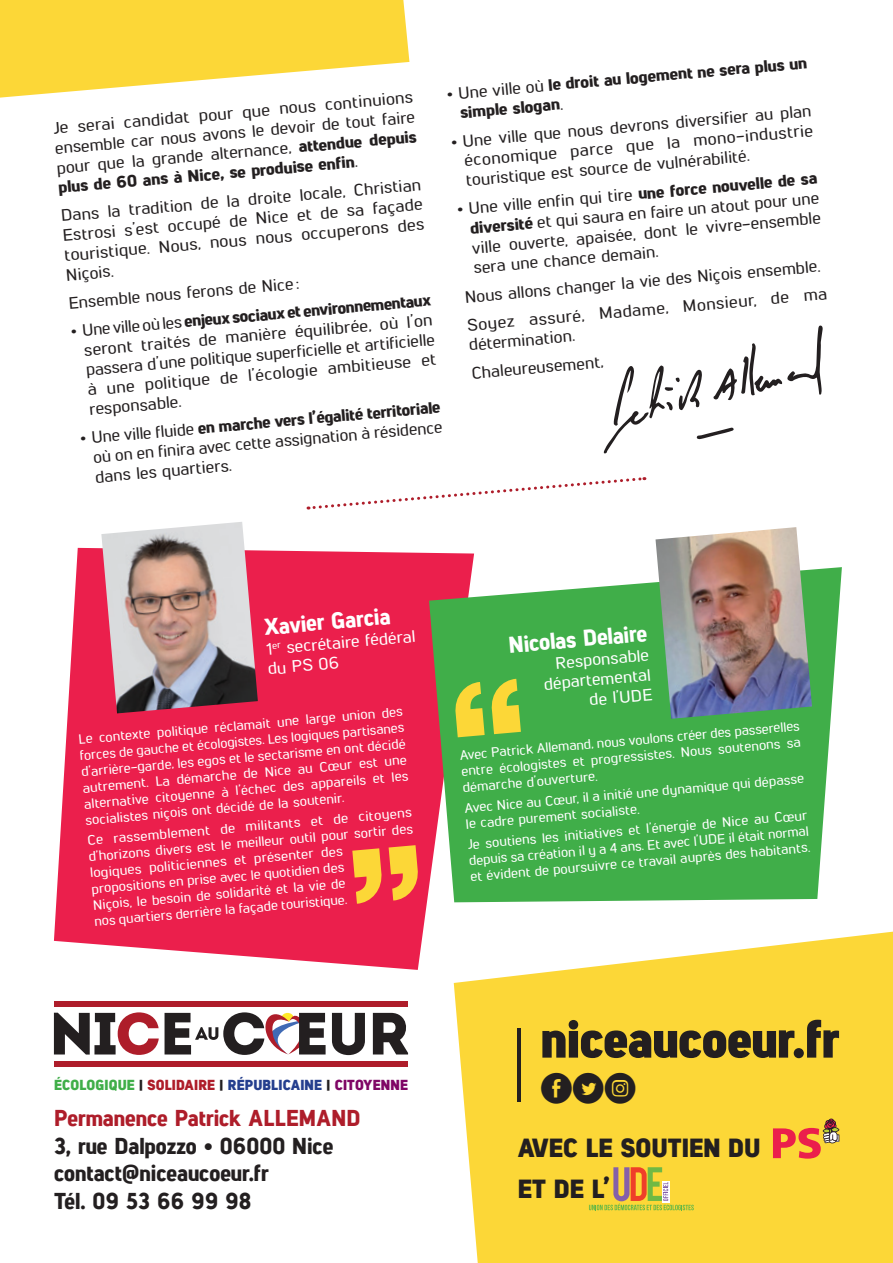
<style>
.page{position:relative;width:893px;height:1263px;background:#fff}
.page>*{position:absolute;margin:0;border:0;box-sizing:border-box;transform-origin:0 0}
.t1{font:53.25px "Lintel Regular 3";color:#231f20}
.t2{font:30.3px "Social Media Circled";color:#231f20}
.t3{font:26.1px "Lintel Regular 3";color:#231f20}
.t4{font:800 22.95px "Lintel";color:#231f20}
.t5{font:800 22.95px "Lintel";color:#fff}
.t6{font:800 22.95px "Lintel";color:#ae1d2a}
.t7{font:16.5px/19.8px "Lintel Regular 5";color:#231f20;text-align:justify;scale:1.1 1}
.t8{font:16.5px/19.8px "Lintel Regular 5";color:#231f20;text-align:justify;scale:1.08 1}
.t9{font:16.5px/19.8px "Lintel Regular 5";color:#231f20;text-align:justify;scale:1.12 1}
.t10{font:16.5px/19.8px "Lintel Regular 5";color:#231f20;text-align:justify;scale:1.11 1}
.t11{font:16.5px/19.8px "Lintel Regular 5";color:#fff;scale:1.1 1}
.t12{font:800 16.5px/19.8px "Lintel";color:#231f20;scale:1.1 1}
.t13{font:14.4px "Lintel Regular 3";letter-spacing:.01em;color:#253f8e}
.t14{font:13.5px/16.2px "Lintel Regular 5";color:#fff;text-align:justify;scale:1.1 1}
.t15{font:13.5px/16.2px "Lintel Regular 5";color:#fff;scale:1.12 1}
.t16{font:13.5px/16.2px "Lintel Regular 5";color:#fff;text-align:justify;scale:1.08 1}
.s1{font-family:"Lintel Regular 5";font-weight:400}
.s2{font-family:"Lintel";font-weight:800}
.s3{color:#40ae49}
.s4{color:#231f20}
.s5{color:#ae1d2a}
.s6{color:#7f0665}
</style>
<div class="page">
<svg style="left:454px;top:932px;width:439px;height:331px;background:#fcdb4b"></svg>
<hr style="left:518px;top:1028px;width:3px;height:73px;background:#231f20">
<svg style="left:773px;top:1118px;width:66px;height:41px;background:#e99043"></svg>
<svg style="left:603px;top:325px;width:220px;height:129px"></svg>
<svg style="left:54px;top:548px;width:420px;height:422px;background:#ed375f"></svg>
<svg style="left:429px;top:567px;width:413px;height:335px;background:#58b059"></svg>
<img style="left:101px;top:522px;width:157px;height:191px">
<img style="left:655px;top:527px;width:157px;height:192px">
<svg style="left:0;top:0;width:409px;height:98px"></svg>
<svg style="left:352px;top:845px;width:68px;height:59px;background:#f48740"></svg>
<svg style="left:454px;top:679px;width:67px;height:58px;background:#aec63e"></svg>
<svg style="left:54px;top:1012px;width:105px;height:43px"></svg>
<svg style="left:332px;top:1013px;width:33px;height:42px"></svg>
<svg style="left:373px;top:1013px;width:36px;height:41px"></svg>
<div style="left:54px;top:1061px;width:354px;height:6px;background:#ae1d2a"></div>
<div style="left:54px;top:1001px;width:354px;height:6px;background:#ae1d2a"></div>
<svg style="left:165px;top:1012px;width:161px;height:43px"></svg>
<svg style="left:308px;top:477px;width:337px;height:33px"></svg>
<svg style="left:589px;top:1167px;width:105px;height:43px;background:#ddbc47"></svg>
<p class="t12" style="left:457px;top:82px;width:320px;text-indent:-11px;rotate:-5deg"><span class="s1">• Une ville où</span> le droit au logement ne sera plus un simple slogan<span class="s1">.</span></p>
<p class="t9" style="left:52px;top:117px;width:324px;rotate:-5deg">Je serai candidat pour que nous continuions ensemble car nous avons le devoir de tout faire pour que la grande alternance, <span class="s2">attendue depuis plus de 60 ans à Nice, se produise enfin</span>.</p>
<p class="t7" style="left:462px;top:130px;width:320px;text-indent:-11px;rotate:-5deg">• Une ville que nous devrons diversifier au plan économique parce que la mono-industrie touristique est source de vulnérabilité.</p>
<p class="t7" style="left:468px;top:198px;width:320px;text-indent:-11px;rotate:-5deg">• Une ville enfin qui tire <span class="s2">une force nouvelle de sa diversité</span> et qui saura en faire un atout pour une ville ouverte, apaisée, dont le vivre-ensemble sera une chance demain.</p>
<p class="t10" style="left:60px;top:205px;width:327px;rotate:-5deg">Dans la tradition de la droite locale, Christian Estrosi s’est occupé de Nice et de sa façade touristique. Nous, nous nous occuperons des Niçois.</p>
<p class="t7" style="left:68px;top:292px;width:212px;rotate:-5deg">Ensemble nous ferons de Nice :</p>
<p class="t7" style="left:464px;top:286px;width:326px;rotate:-5deg">Nous allons changer la vie des Niçois ensemble.</p>
<p class="t9" style="left:466px;top:314px;width:324px;rotate:-5deg">Soyez assuré, Madame, Monsieur, de ma détermination.</p>
<p class="t7" style="left:471px;top:362px;width:122px;rotate:-5deg">Chaleureusement,</p>
<p class="t8" style="left:81px;top:319px;width:326px;text-indent:-11px;rotate:-5deg">• Une ville où les <span class="s2">enjeux sociaux et environnementaux </span>seront traités de manière équilibrée, où l’on passera d’une politique superficielle et artificielle à une politique de l’écologie ambitieuse et responsable.</p>
<p class="t8" style="left:91px;top:426px;width:326px;text-indent:-11px;rotate:-5deg">• Une ville fluide <span class="s2">en marche vers l’égalité territoriale </span>où on en finira avec cette assignation à résidence dans les quartiers.</p>
<p class="t5" style="left:263px;top:610px;width:128px;rotate:-5deg">Xavier Garcia</p>
<p class="t11" style="left:265px;top:638px;width:138px;rotate:-5deg">1<sup>er</sup> secrétaire fédéral du PS 06</p>
<p class="t5" style="left:507px;top:628px;width:140px;rotate:-5deg">Nicolas Delaire</p>
<p class="t11" style="left:541px;top:653px;width:99px;text-align:right;rotate:-5deg">Responsable départemental de l’UDE</p>
<p class="t14" style="left:78px;top:730px;width:297px;rotate:-5deg">Le contexte politique réclamait une large union des forces de gauche et écologistes. Les logiques partisanes d’arrière-garde, les egos et le sectarisme en ont décidé autrement. La démarche de Nice au Cœur est une alternative citoyenne à l’échec des appareils et les socialistes niçois ont décidé de la soutenir.</p>
<p class="t15" style="left:87px;top:831px;width:292px;rotate:-5deg">Ce rassemblement de militants et de citoyens d’horizons divers est le meilleur outil pour sortir des logiques politiciennes et présenter des propositions en prise avec le quotidien des<br>Niçois, le besoin de solidarité et la vie de<br>nos quartiers derrière la façade touristique.</p>
<p class="t13" style="left:54px;top:1074px;width:355px"><span class="s3">ÉCOLOGIQUE</span> <span class="s4">|</span> <span class="s5">SOLIDAIRE</span> <span class="s4">|</span> RÉPUBLICAINE <span class="s4">|</span> <span class="s6">CITOYENNE</span></p>
<p class="t6" style="left:54px;top:1102px;width:308px">Permanence Patrick ALLEMAND</p>
<p class="t4" style="left:54px;top:1129px;width:281px">3, rue Dalpozzo • 06000 Nice</p>
<p class="t4" style="left:54px;top:1157px;width:216px">contact@niceaucoeur.fr</p>
<p class="t4" style="left:54px;top:1184px;width:199px">Tél. 09 53 66 99 98</p>
<p class="t16" style="left:459px;top:746px;width:317px;rotate:-5deg">Avec Patrick Allemand, nous voulons créer des passerelles entre écologistes et progressistes. Nous soutenons sa démarche d’ouverture.</p>
<p class="t14" style="left:464px;top:799px;width:311px;rotate:-5deg">Avec Nice au Cœur, il a initié une dynamique qui dépasse le cadre purement socialiste.</p>
<p class="t14" style="left:467px;top:835px;width:311px;rotate:-5deg">Je soutiens les initiatives et l’énergie de Nice au Cœur depuis sa création il y a 4 ans. Et avec l’UDE il était normal et évident de poursuivre ce travail auprès des habitants.</p>
<p class="t1" style="left:541px;top:1000px;width:300px">niceaucoeur.fr</p>
<p class="t2" style="left:541px;top:1073px;width:97px">EDQ</p>
<p class="t3" style="left:518px;top:1128px;width:244px">AVEC LE SOUTIEN DU</p>
<p class="t3" style="left:518px;top:1170px;width:94px">ET DE L’</p>
</div>
